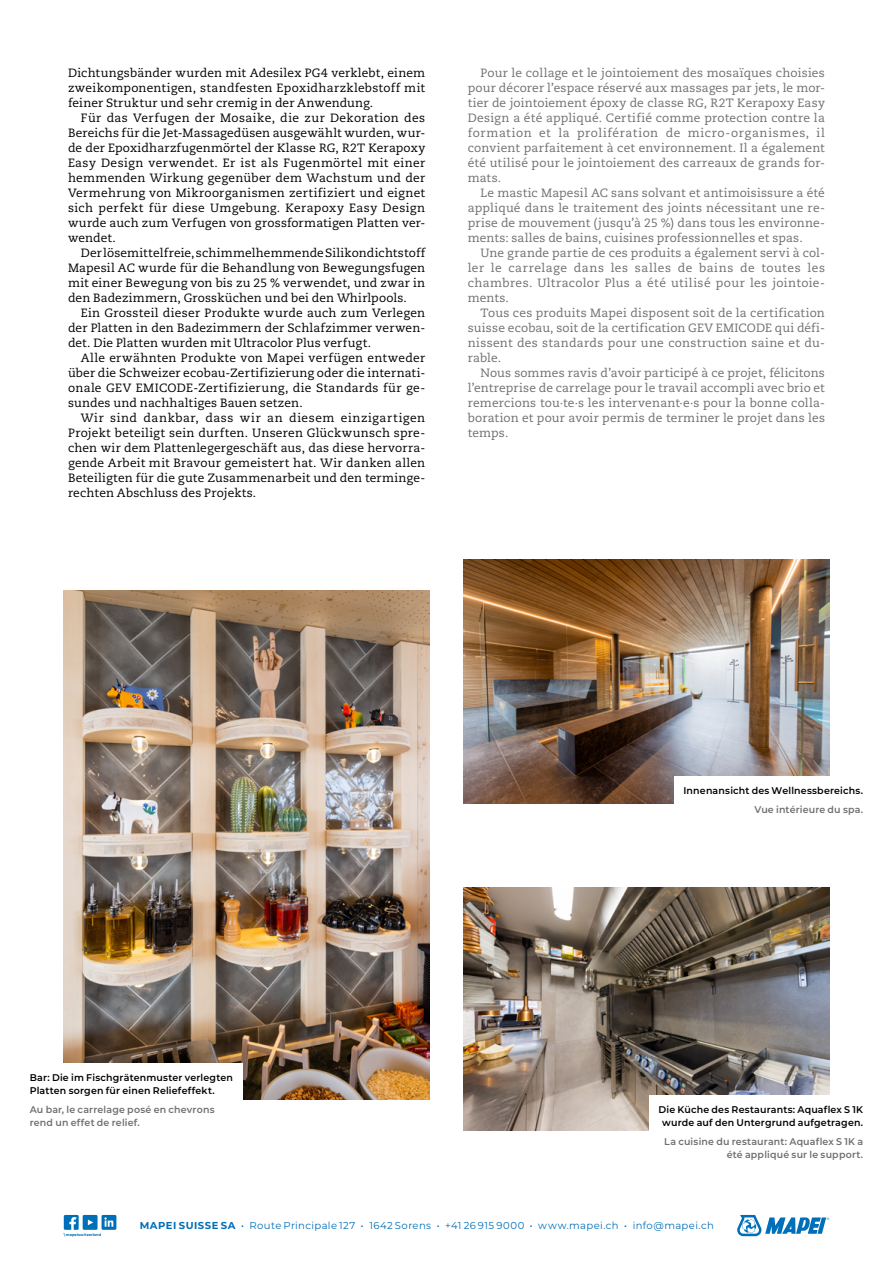
<style>
.page{position:relative;width:893px;height:1263px;background:#fff}
.page>*{position:absolute;margin:0;border:0;box-sizing:border-box;transform-origin:0 0}
.t1{font:12px/15px "Caecilia LT Std";letter-spacing:.01em;color:#000;text-align:justify}
.t2{font:12px/15px "Caecilia LT Std";letter-spacing:.02em;color:#706f6f;text-align:justify}
.t3{font:10.05px "Montserrat";letter-spacing:.035em;color:#006fb9}
.t4{font:600 9.75px/12.8px "Montserrat";letter-spacing:.02em;color:#000;text-align:center}
.t5{font:600 9.75px/12.8px "Montserrat";letter-spacing:.02em;color:#706f6f;text-align:right}
.t6{font:700 3.75px "Montserrat";letter-spacing:.01em;color:#006fb9}
.s1{font-weight:700}
.s2{font-weight:600}
</style>
<div class="page">
<svg style="left:737px;top:1215px;width:92px;height:21px"></svg>
<svg style="left:64px;top:1215px;width:52px;height:15px"></svg>
<img style="left:64px;top:591px;width:365px;height:509px">
<img style="left:463px;top:887px;width:366px;height:244px">
<img style="left:463px;top:559px;width:366px;height:244px">
<div style="left:675px;top:776px;width:218px;height:47px;background:#fff"></div>
<div style="left:650px;top:1095px;width:243px;height:72px;background:#fff"></div>
<div style="left:0;top:1063px;width:242px;height:78px;background:#fff"></div>
<p class="t1" style="left:68px;top:66px;width:359px">Dichtungsbänder wurden mit Adesilex PG4 verklebt, einem zweikomponentigen, standfesten Epoxidharzklebstoff mit feiner Struktur und sehr cremig in der Anwendung.</p>
<p class="t1" style="left:68px;top:111px;width:359px;text-indent:13px">Für das Verfugen der Mosaike, die zur Dekoration des Bereichs für die Jet-Massagedüsen ausgewählt wurden, wur&shy;de der Epoxidharzfugenmörtel der Klasse RG, R2T Kerapoxy Easy Design verwendet. Er ist als Fugenmörtel mit einer hemmenden Wirkung gegenüber dem Wachstum und der Vermehrung von Mikroorganismen zertifiziert und eignet sich perfekt für diese Umgebung. Kerapoxy Easy Design wurde auch zum Verfugen von grossformatigen Platten ver&shy;wendet.</p>
<p class="t1" style="left:68px;top:246px;width:359px;text-indent:13px">Der lösemittelfreie, schimmelhemmende Silikondichtstoff Mapesil AC wurde für die Behandlung von Bewegungsfugen mit einer Bewegung von bis zu 25 % verwendet, und zwar in den Badezimmern, Grossküchen und bei den Whirlpools.</p>
<p class="t1" style="left:68px;top:306px;width:359px;text-indent:13px">Ein Grossteil dieser Produkte wurde auch zum Verlegen der Platten in den Badezimmern der Schlafzimmer verwen&shy;det. Die Platten wurden mit Ultracolor Plus verfugt.</p>
<p class="t1" style="left:68px;top:351px;width:359px;text-indent:13px">Alle erwähnten Produkte von Mapei verfügen entweder über die Schweizer ecobau-Zertifizierung oder die internati&shy;onale GEV EMICODE-Zertifizierung, die Standards für ge&shy;sundes und nachhaltiges Bauen setzen.</p>
<p class="t1" style="left:68px;top:411px;width:359px;text-indent:13px">Wir sind dankbar, dass wir an diesem einzigartigen Projekt beteiligt sein durften. Unseren Glückwunsch spre&shy;chen wir dem Plattenlegergeschäft aus, das diese hervorra&shy;gende Arbeit mit Bravour gemeistert hat. Wir danken allen Beteiligten für die gute Zusammenarbeit und den terminge&shy;rechten Abschluss des Projekts.</p>
<p class="t2" style="left:468px;top:66px;width:359px;text-indent:13px">Pour le collage et le jointoiement des mosaïques choisies pour décorer l’espace réservé aux massages par jets, le mor&shy;tier de jointoiement époxy de classe RG, R2T Kerapoxy Easy Design a été appliqué. Certifié comme protection contre la formation et la prolifération de micro-organismes, il convient parfaitement à cet environnement. Il a également été utilisé pour le jointoiement des carreaux de grands for&shy;mats.</p>
<p class="t2" style="left:468px;top:186px;width:359px;text-indent:13px">Le mastic Mapesil AC sans solvant et antimoisissure a été appliqué dans le traitement des joints nécessitant une re&shy;prise de mouvement (jusqu’à 25 %) dans tous les environne&shy;ments: salles de bains, cuisines professionnelles et spas.</p>
<p class="t2" style="left:468px;top:246px;width:359px;text-indent:13px">Une grande partie de ces produits a également servi à col&shy;ler le carrelage dans les salles de bains de toutes les chambres. Ultracolor Plus a été utilisé pour les jointoie&shy;ments.</p>
<p class="t2" style="left:468px;top:306px;width:359px;text-indent:13px">Tous ces produits Mapei disposent soit de la certification suisse ecobau, soit de la certification GEV EMICODE qui défi&shy;nissent des standards pour une construction saine et du&shy;rable.</p>
<p class="t2" style="left:468px;top:366px;width:359px;text-indent:13px">Nous sommes ravis d’avoir participé à ce projet, félicitons l’entreprise de carrelage pour le travail accompli avec brio et remercions tou·te·s les intervenant·e·s pour la bonne colla&shy;boration et pour avoir permis de terminer le projet dans les temps.</p>
<p class="t4" style="left:30px;top:1071px;width:205px;text-align:left">Bar: Die im Fischgrätenmuster verlegten<br>Platten sorgen für einen Reliefeffekt.</p>
<p class="t5" style="left:30px;top:1103px;width:186px;text-align:left">Au bar, le carrelage posé en chevrons rend un effet de relief.</p>
<p class="t4" style="left:683px;top:784px;width:181px">Innenansicht des Wellnessbereichs.</p>
<p class="t5" style="left:754px;top:803px;width:110px">Vue intérieure du spa.</p>
<p class="t4" style="left:658px;top:1102px;width:206px">Die Küche des Restaurants: Aquaflex S 1K wurde auf den Untergrund aufgetragen.</p>
<p class="t5" style="left:664px;top:1134px;width:200px">La cuisine du restaurant: Aquaflex S 1K a été appliqué sur le support.</p>
<p class="t6" style="left:64px;top:1232px;width:39px">\ mapeiswitzerland</p>
<p class="t3" style="left:140px;top:1218px;width:576px"><span class="s1">MAPEI SUISSE SA</span> <span class="s2">·</span> Route Principale 127 <span class="s2">·</span> 1642 Sorens <span class="s2">·</span> +41 26 915 9000 <span class="s2">·</span> www.mapei.ch <span class="s2">·</span> info@mapei.ch</p>
</div>
